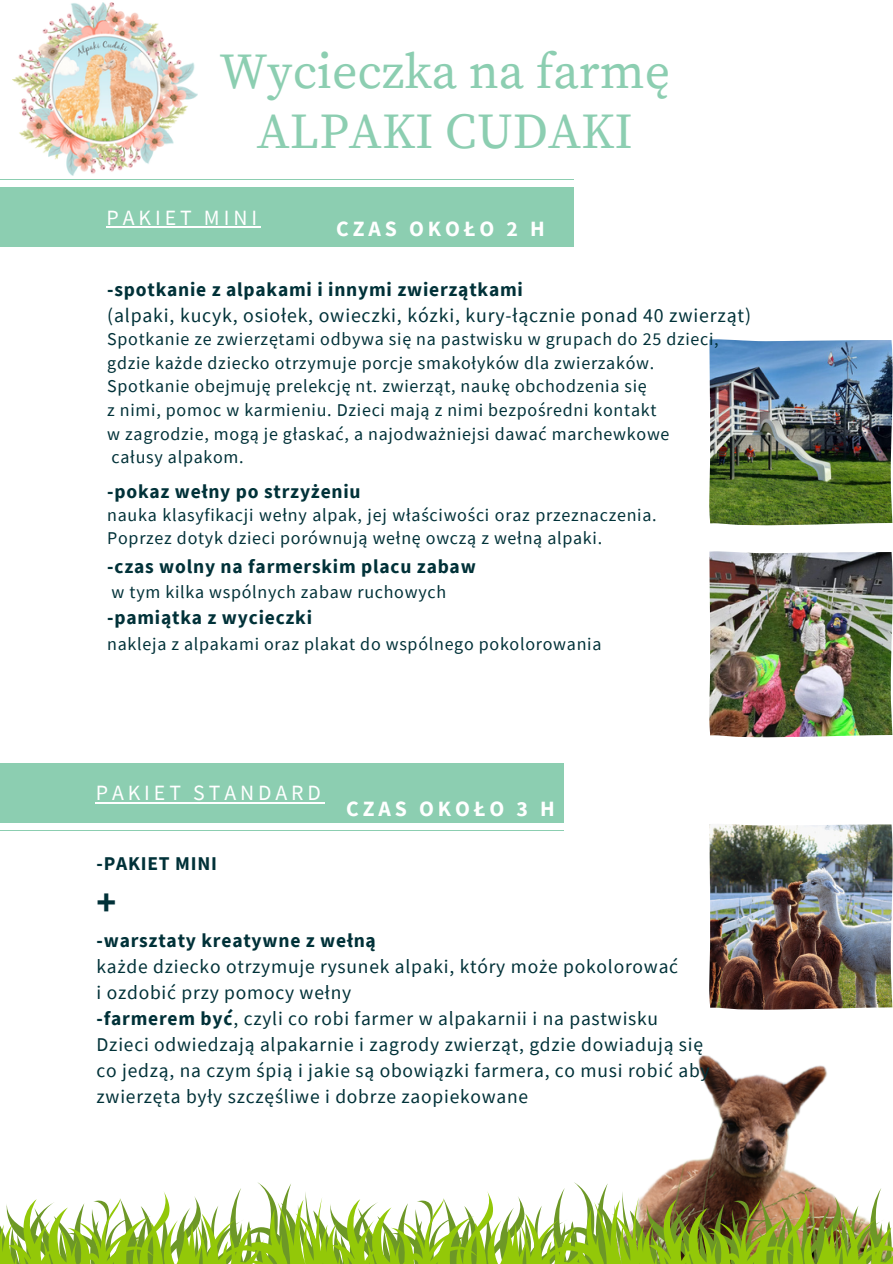
<style>
.page{position:relative;width:893px;height:1264px;background:#fff}
.page>*{position:absolute;margin:0;border:0;box-sizing:border-box;transform-origin:0 0}
.t1{font:49.8px/59.7px "Source Serif Pro";color:#8cceb1;text-align:center}
.t2{font:700 37.5px "Source Sans Pro";color:#003138}
.t3{font:21.75px "Source Sans Pro";letter-spacing:.18em;color:#fff}
.t4{font:700 21.75px "Source Sans Pro";letter-spacing:.18em;color:#fff}
.t5{font:19.8px "Source Sans Pro";letter-spacing:.04em;color:#003138}
.t6{font:19.5px/25.8px "Source Sans Pro";letter-spacing:.04em;color:#003138}
.t7{font:700 19.5px "Source Sans Pro";letter-spacing:.04em;color:#003138}
.t8{font:18px/23.7px "Source Sans Pro";letter-spacing:.04em;color:#003138}
.s1{font-weight:700}
</style>
<div class="page">
<img style="left:709px;top:551px;width:183px;height:186px">
<div style="left:0;top:763px;width:563px;height:60px;background:#8cceb1"></div>
<hr style="left:96px;top:802px;width:229px;height:1px;background:#fff">
<div style="left:0;top:187px;width:573px;height:60px;background:#8cceb1"></div>
<hr style="left:106px;top:227px;width:155px;height:1px;background:#fff">
<img style="left:12px;top:3px;width:186px;height:173px">
<img style="left:655px;top:1055px;width:172px;height:127px">
<img style="left:709px;top:339px;width:183px;height:186px">
<img style="left:709px;top:824px;width:183px;height:185px">
<svg style="left:0;top:1182px;width:892px;height:81px"></svg>
<p class="t1" style="left:220px;top:44px;width:452px">Wycieczka na farmę<br>ALPAKI CUDAKI</p>
<p class="t3" style="left:106px;top:203px;width:152px">PAKIET MINI</p>
<p class="t4" style="left:336px;top:215px;width:210px">CZAS OKOŁO 2 H</p>
<p class="t7" style="left:107px;top:276px;width:417px">-spotkanie z alpakami i innymi zwierzątkami</p>
<p class="t5" style="left:107px;top:302px;width:645px">(alpaki, kucyk, osiołek, owieczki, kózki, kury-łącznie ponad 40 zwierząt)</p>
<p class="t8" style="left:107px;top:327px;width:613px">Spotkanie ze zwierzętami odbywa się na pastwisku w grupach do 25 dzieci, gdzie każde dziecko otrzymuje porcje smakołyków dla zwierzaków.<br>Spotkanie obejmuję prelekcję nt. zwierząt, naukę obchodzenia się</p>
<p class="t8" style="left:107px;top:398px;width:550px">z nimi, pomoc w karmieniu. Dzieci mają z nimi bezpośredni kontakt</p>
<p class="t8" style="left:107px;top:421px;width:563px">w zagrodzie, mogą je głaskać, a najodważniejsi dawać marchewkowe</p>
<p class="t8" style="left:112px;top:445px;width:133px">całusy alpakom.</p>
<p class="t7" style="left:107px;top:479px;width:255px">-pokaz wełny po strzyżeniu</p>
<p class="t8" style="left:107px;top:502px;width:551px">nauka klasyfikacji wełny alpak, jej właściwości oraz przeznaczenia.<br>Poprzez dotyk dzieci porównują wełnę owczą z wełną alpaki.</p>
<p class="t7" style="left:107px;top:554px;width:370px">-czas wolny na farmerskim placu zabaw</p>
<p class="t8" style="left:112px;top:580px;width:336px">w tym kilka wspólnych zabaw ruchowych</p>
<p class="t7" style="left:107px;top:605px;width:206px">-pamiątka z wycieczki</p>
<p class="t8" style="left:107px;top:631px;width:495px">nakleja z alpakami oraz plakat do wspólnego pokolorowania</p>
<p class="t3" style="left:96px;top:778px;width:227px">PAKIET STANDARD</p>
<p class="t4" style="left:346px;top:794px;width:210px">CZAS OKOŁO 3 H</p>
<p class="t7" style="left:96px;top:850px;width:122px">-PAKIET MINI</p>
<p class="t2" style="left:96px;top:877px;width:21px">+</p>
<p class="t7" style="left:96px;top:928px;width:281px">-warsztaty kreatywne z wełną</p>
<p class="t6" style="left:96px;top:953px;width:583px">każde dziecko otrzymuje rysunek alpaki, który może pokolorować</p>
<p class="t6" style="left:96px;top:979px;width:256px">i ozdobić przy pomocy wełny</p>
<p class="t6" style="left:96px;top:1005px;width:563px"><span class="s1">-farmerem być</span>, czyli co robi farmer w alpakarnii i na pastwisku</p>
<p class="t6" style="left:96px;top:1031px;width:614px">Dzieci odwiedzają alpakarnie i zagrody zwierząt, gdzie dowiadują się co jedzą, na czym śpią i jakie są obowiązki farmera, co musi robić aby zwierzęta były szczęśliwe i dobrze zaopiekowane</p>
</div>
